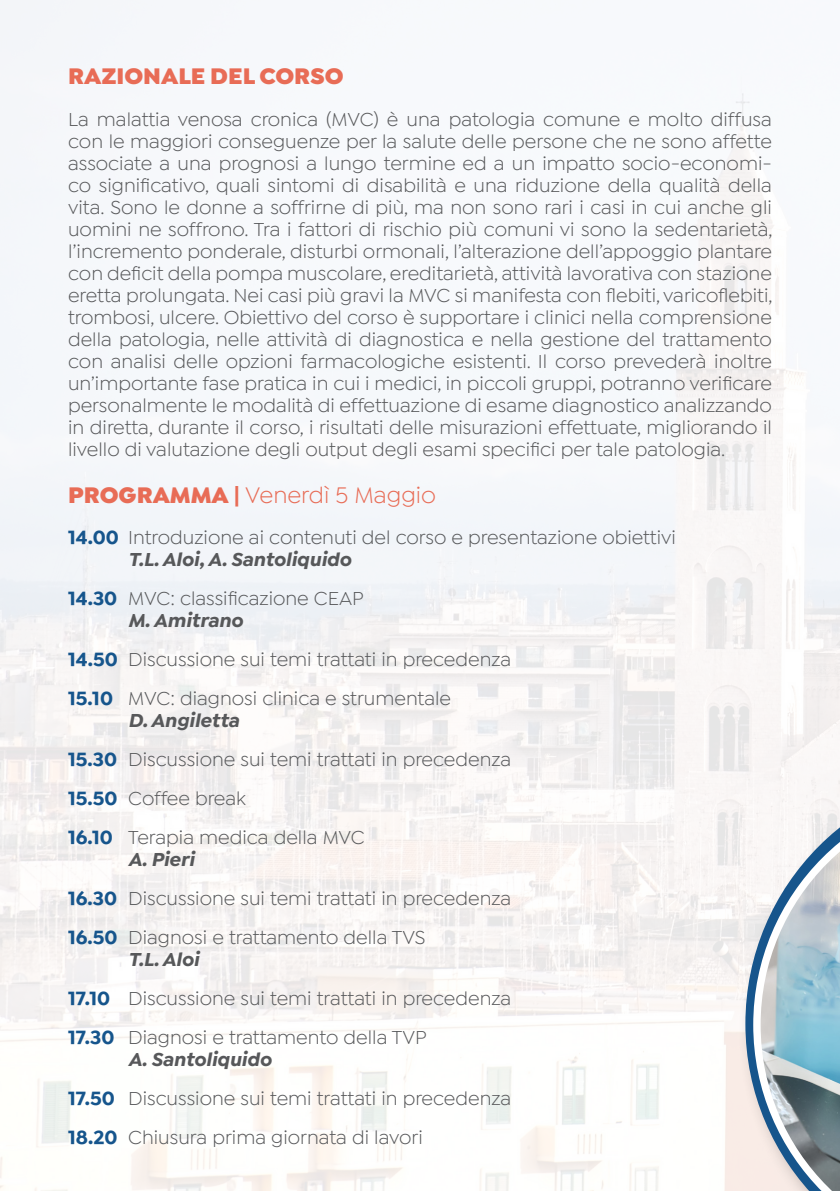
<style>
.page{position:relative;width:840px;height:1191px;background:#fff}
.page>*{position:absolute;margin:0;border:0;box-sizing:border-box;transform-origin:0 0}
.t1{font:24px "Isidora Sans";color:#e86c56}
.t2{font:900 24px "Isidora Sans";color:#e86c56}
.t3{font:20px/22px "Isidora Sans";color:#57585a}
.t4{font:700 20px "Isidora Sans";color:#16558c}
.s1{font-weight:900}
.s2{font-weight:700}
.s3{font-weight:700;font-style:italic}
</style>
<div class="page">
<img style="left:0;top:0;width:839px;height:1191px">
<div style="left:736px;top:764px;width:103px;height:427px;background:#231f20;opacity:.3"></div>
<svg style="left:745px;top:772px;width:94px;height:419px"></svg>
<p class="t2" style="left:68px;top:61px;width:277px">RAZIONALE DEL CORSO</p>
<p class="t3" style="left:68px;top:108px;width:705px;text-align:justify">La malattia venosa cronica (MVC) è una patologia comune e molto diffusa con le maggiori conseguenze per la salute delle persone che ne sono affette associate a una prognosi a lungo termine ed a un impatto socio-economi&shy;co significativo, quali sintomi di disabilità e una riduzione della qualità della vita. Sono le donne a soffrirne di più, ma non sono rari i casi in cui anche gli uomini ne soffrono. Tra i fattori di rischio più comuni vi sono la sedentarietà, l’incremento ponderale, disturbi ormonali, l’alterazione dell’appoggio plantare con deficit della pompa muscolare, ereditarietà, attività lavorativa con stazione eretta prolungata. Nei casi più gravi la MVC si manifesta con flebiti, varicoflebiti, trombosi, ulcere. Obiettivo del corso è supportare i clinici nella comprensione della patologia, nelle attività di diagnostica e nella gestione del trattamento con analisi delle opzioni farmacologiche esistenti. Il corso prevederà inoltre un’importante fase pratica in cui i medici, in piccoli gruppi, potranno verificare personalmente le modalità di effettuazione di esame diagnostico analizzando in diretta, durante il corso, i risultati delle misurazioni effettuate, migliorando il livello di valutazione degli output degli esami specifici per tale patologia.</p>
<p class="t1" style="left:68px;top:481px;width:369px"><span class="s1">PROGRAMMA</span> <span class="s2">|</span> Venerdì 5 Maggio</p>
<p class="t4" style="left:68px;top:525px;width:52px">14.00</p>
<p class="t3" style="left:128px;top:526px;width:549px">Introduzione ai contenuti del corso e presentazione obiettivi<br><span class="s3">T.L. Aloi, A. Santoliquido</span></p>
<p class="t3" style="left:128px;top:587px;width:237px">MVC: classificazione CEAP<br><span class="s3">M. Amitrano</span></p>
<p class="t3" style="left:128px;top:648px;width:384px">Discussione sui temi trattati in precedenza</p>
<p class="t3" style="left:128px;top:687px;width:324px">MVC: diagnosi clinica e strumentale<br><span class="s3">D. Angiletta</span></p>
<p class="t3" style="left:128px;top:748px;width:384px">Discussione sui temi trattati in precedenza</p>
<p class="t3" style="left:128px;top:787px;width:119px">Coffee break</p>
<p class="t3" style="left:128px;top:826px;width:238px">Terapia medica della MVC<br><span class="s3">A. Pieri</span></p>
<p class="t3" style="left:128px;top:887px;width:384px">Discussione sui temi trattati in precedenza</p>
<p class="t3" style="left:128px;top:926px;width:298px">Diagnosi e trattamento della TVS<br><span class="s3">T.L. Aloi</span></p>
<p class="t3" style="left:128px;top:987px;width:384px">Discussione sui temi trattati in precedenza</p>
<p class="t3" style="left:128px;top:1026px;width:299px">Diagnosi e trattamento della TVP<br><span class="s3">A. Santoliquido</span></p>
<p class="t3" style="left:128px;top:1087px;width:384px">Discussione sui temi trattati in precedenza</p>
<p class="t3" style="left:128px;top:1126px;width:296px">Chiusura prima giornata di lavori</p>
<p class="t4" style="left:68px;top:586px;width:51px">14.30</p>
<p class="t4" style="left:68px;top:647px;width:51px">14.50</p>
<p class="t4" style="left:68px;top:686px;width:46px">15.10</p>
<p class="t4" style="left:68px;top:747px;width:50px">15.30</p>
<p class="t4" style="left:68px;top:786px;width:51px">15.50</p>
<p class="t4" style="left:68px;top:825px;width:46px">16.10</p>
<p class="t4" style="left:68px;top:886px;width:50px">16.30</p>
<p class="t4" style="left:68px;top:925px;width:51px">16.50</p>
<p class="t4" style="left:68px;top:986px;width:44px">17.10</p>
<p class="t4" style="left:68px;top:1025px;width:48px">17.30</p>
<p class="t4" style="left:68px;top:1086px;width:48px">17.50</p>
<p class="t4" style="left:68px;top:1125px;width:51px">18.20</p>
</div>
